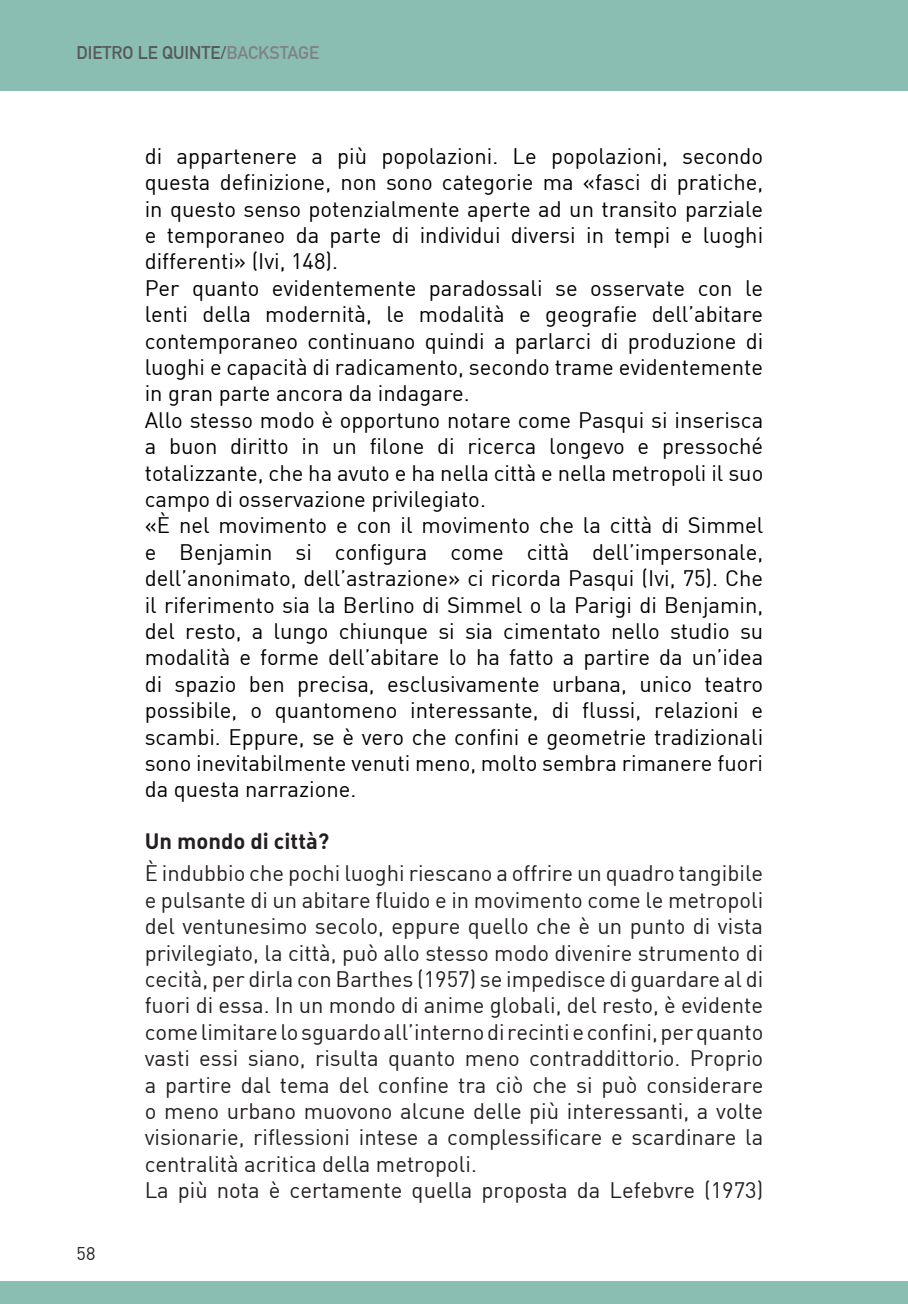
<style>
.page{position:relative;width:908px;height:1304px;background:#fff}
.page>*{position:absolute;margin:0;border:0;box-sizing:border-box;transform-origin:0 0}
.t1{font:22px/26.4px "DIN";color:#000;text-align:justify}
.t2{font:22px/26.4px "DIN";color:#231f20;text-align:justify}
.Heading_2{font:22px "DIN Bold Alternate";color:#231f20}
.t3{font:700 18px "DIN Alternate";color:#57585a}
.t4{font:18px "DIN";color:#231f20}
.s1{color:#808285}
</style>
<div class="page">
<div style="left:0;top:0;width:907px;height:90px;background:#8abeb2"></div>
<div style="left:0;top:1281px;width:907px;height:23px;background:#8abeb2"></div>
<p class="t3" style="left:77px;top:39px;width:244px">DIETRO LE QUINTE/<span class="s1">BACKSTAGE</span></p>
<p class="t4" style="left:77px;top:1242px;width:20px">58</p>
<p class="t1" style="left:145px;top:142px;width:620px">di appartenere a più popolazioni. Le popolazioni, secondo questa definizione, non sono categorie ma «fasci di pratiche, in questo senso potenzialmente aperte ad un transito parziale e temporaneo da parte di individui diversi in tempi e luoghi differenti» (Ivi, 148).</p>
<p class="t1" style="left:145px;top:274px;width:619px">Per quanto evidentemente paradossali se osservate con le lenti della modernità, le modalità e geografie dell’abitare contemporaneo continuano quindi a parlarci di produzione di luoghi e capacità di radicamento, secondo trame evidentemente in gran parte ancora da indagare.</p>
<p class="t1" style="left:145px;top:406px;width:620px">Allo stesso modo è opportuno notare come Pasqui si inserisca a buon diritto in un filone di ricerca longevo e pressoché totalizzante, che ha avuto e ha nella città e nella metropoli il suo campo di osservazione privilegiato.</p>
<p class="t1" style="left:145px;top:512px;width:620px">«È nel movimento e con il movimento che la città di Simmel e Benjamin si configura come città dell’impersonale, dell’anonimato, dell’astrazione» ci ricorda Pasqui (Ivi, 75). Che il riferimento sia la Berlino di Simmel o la Parigi di Benjamin, del resto, a lungo chiunque si sia cimentato nello studio su modalità e forme dell’abitare lo ha fatto a partire da un’idea di spazio ben precisa, esclusivamente urbana, unico teatro possibile, o quantomeno interessante, di flussi, relazioni e scambi. Eppure, se è vero che confini e geometrie tradizionali sono inevitabilmente venuti meno, molto sembra rimanere fuori da questa narrazione.</p>
<p class="Heading_2" style="left:145px;top:827px;width:186px">Un mondo di città?</p>
<p class="t2" style="left:145px;top:860px;width:620px">È indubbio che pochi luoghi riescano a offrire un quadro tangibile e pulsante di un abitare fluido e in movimento come le metropoli del ventunesimo secolo, eppure quello che è un punto di vista privilegiato, la città, può allo stesso modo divenire strumento di cecità, per dirla con Barthes (1957) se impedisce di guardare al di fuori di essa. In un mondo di anime globali, del resto, è evidente come limitare lo sguardo all’interno di recinti e confini, per quanto vasti essi siano, risulta quanto meno contraddittorio. Proprio a partire dal tema del confine tra ciò che si può considerare o meno urbano muovono alcune delle più interessanti, a volte visionarie, riflessioni intese a complessificare e scardinare la centralità acritica della metropoli.</p>
<p class="t2" style="left:145px;top:1177px;width:619px">La più nota è certamente quella proposta da Lefebvre (1973)</p>
</div>
